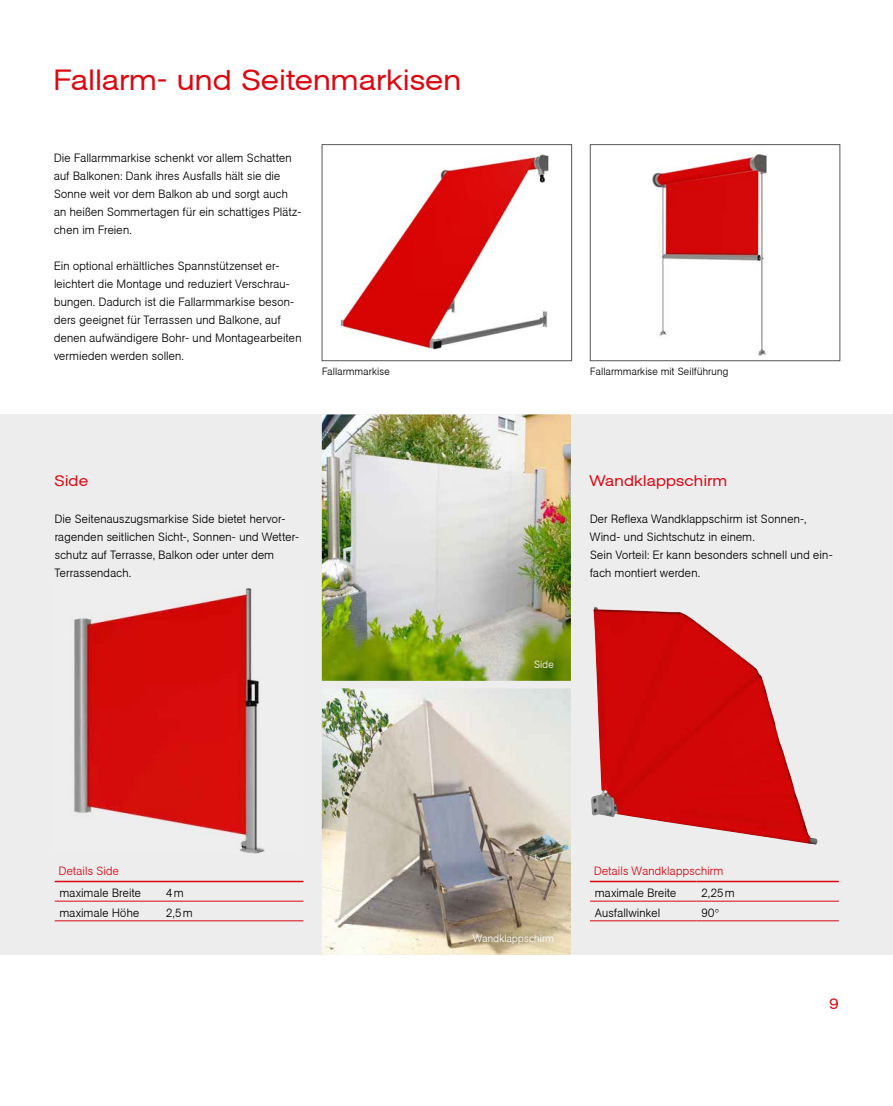
<style>
.page{position:relative;width:893px;height:1106px;background:#fff}
.page>*{position:absolute;margin:0;border:0;box-sizing:border-box;transform-origin:0 0}
.t1{font:28.5px "Agba Extended Normal";letter-spacing:.02em;color:#db0812}
.t2{font:15px "Agba Extended Normal";letter-spacing:.03em;color:#db0812}
.t3{font:700 12px/18px "Agba Small";letter-spacing:.01em;color:#000}
.t4{font:700 12px "Agba Small";letter-spacing:.01em;color:#db0812}
.t5{font:700 10.5px "Agba Small";letter-spacing:.015em;color:#000}
.t6{font:700 10.5px "Agba Small";letter-spacing:.015em;color:#fff}
</style>
<div class="page">
<div style="left:0;top:414px;width:893px;height:540px;background:#ededed"></div>
<hr style="left:55px;top:920px;width:106px;height:1px;background:#db0812">
<hr style="left:161px;top:920px;width:142px;height:1px;background:#db0812">
<hr style="left:55px;top:880px;width:106px;height:2px;background:#db0812">
<hr style="left:161px;top:880px;width:142px;height:2px;background:#db0812">
<hr style="left:55px;top:901px;width:106px;height:1px;background:#db0812">
<hr style="left:161px;top:901px;width:142px;height:1px;background:#db0812">
<img style="left:74px;top:588px;width:191px;height:265px">
<hr style="left:590px;top:920px;width:106px;height:1px;background:#db0812">
<hr style="left:696px;top:920px;width:143px;height:1px;background:#db0812">
<hr style="left:590px;top:880px;width:106px;height:2px;background:#db0812">
<hr style="left:696px;top:880px;width:143px;height:2px;background:#db0812">
<hr style="left:590px;top:901px;width:106px;height:1px;background:#db0812">
<hr style="left:696px;top:901px;width:143px;height:1px;background:#db0812">
<img style="left:591px;top:607px;width:227px;height:237px">
<img style="left:322px;top:414px;width:249px;height:267px">
<img style="left:322px;top:688px;width:249px;height:266px">
<img style="left:340px;top:154px;width:209px;height:196px">
<div style="left:322px;top:144px;width:250px;height:217px;border:1px solid #575756"></div>
<img style="left:652px;top:154px;width:115px;height:202px">
<div style="left:590px;top:144px;width:250px;height:217px;border:1px solid #575756"></div>
<img style="left:464px;top:926px;width:99px;height:26px">
<img style="left:525px;top:651px;width:37px;height:26px">
<h1 class="t1" style="left:54px;top:64px;width:409px">Fallarm- und Seitenmarkisen</h1>
<p class="t3" style="left:54px;top:149px;width:249px">Die Fallarmmarkise schenkt vor allem Schatten auf Balkonen: Dank ihres Ausfalls hält sie die Sonne weit vor dem Balkon ab und sorgt auch an heißen Sommertagen für ein schattiges Plätz&shy;chen im Freien.</p>
<p class="t3" style="left:54px;top:257px;width:249px">Ein optional erhältliches Spannstützenset er&shy;leichtert die Montage und reduziert Verschrau&shy;bungen. Dadurch ist die Fallarmmarkise beson&shy;ders geeignet für Terrassen und Balkone, auf denen aufwändigere Bohr- und Montagearbeiten vermieden werden sollen.</p>
<p class="t5" style="left:322px;top:365px;width:69px">Fallarmmarkise</p>
<p class="t5" style="left:590px;top:365px;width:140px">Fallarmmarkise mit Seilführung</p>
<p class="t2" style="left:55px;top:472px;width:35px">Side</p>
<p class="t3" style="left:55px;top:509px;width:246px">Die Seitenauszugsmarkise Side bietet hervor&shy;ragenden seitlichen Sicht-, Sonnen- und Wetter&shy;schutz auf Terrasse, Balkon oder unter dem Terrassendach.</p>
<p class="t6" style="left:534px;top:658px;width:21px">Side</p>
<p class="t2" style="left:590px;top:472px;width:139px">Wandklappschirm</p>
<p class="t3" style="left:590px;top:509px;width:244px">Der Reflexa Wandklappschirm ist Sonnen-, Wind- und Sichtschutz in einem.<br>Sein Vorteil: Er kann besonders schnell und ein&shy;fach montiert werden.</p>
<p class="t4" style="left:59px;top:864px;width:62px">Details Side</p>
<p class="t3" style="left:60px;top:883px;width:83px">maximale Breite</p>
<p class="t3" style="left:166px;top:883px;width:19px">4m</p>
<p class="t3" style="left:60px;top:903px;width:81px">maximale Höhe</p>
<p class="t3" style="left:166px;top:903px;width:28px">2,5m</p>
<p class="t6" style="left:473px;top:932px;width:82px">Wandklappschirm</p>
<p class="t4" style="left:594px;top:864px;width:131px">Details Wandklappschirm</p>
<p class="t3" style="left:595px;top:883px;width:83px">maximale Breite</p>
<p class="t3" style="left:701px;top:883px;width:35px">2,25m</p>
<p class="t3" style="left:595px;top:903px;width:67px">Ausfallwinkel</p>
<p class="t3" style="left:701px;top:903px;width:19px">90°</p>
<p class="t2" style="left:830px;top:994px;width:11px">9</p>
</div>
